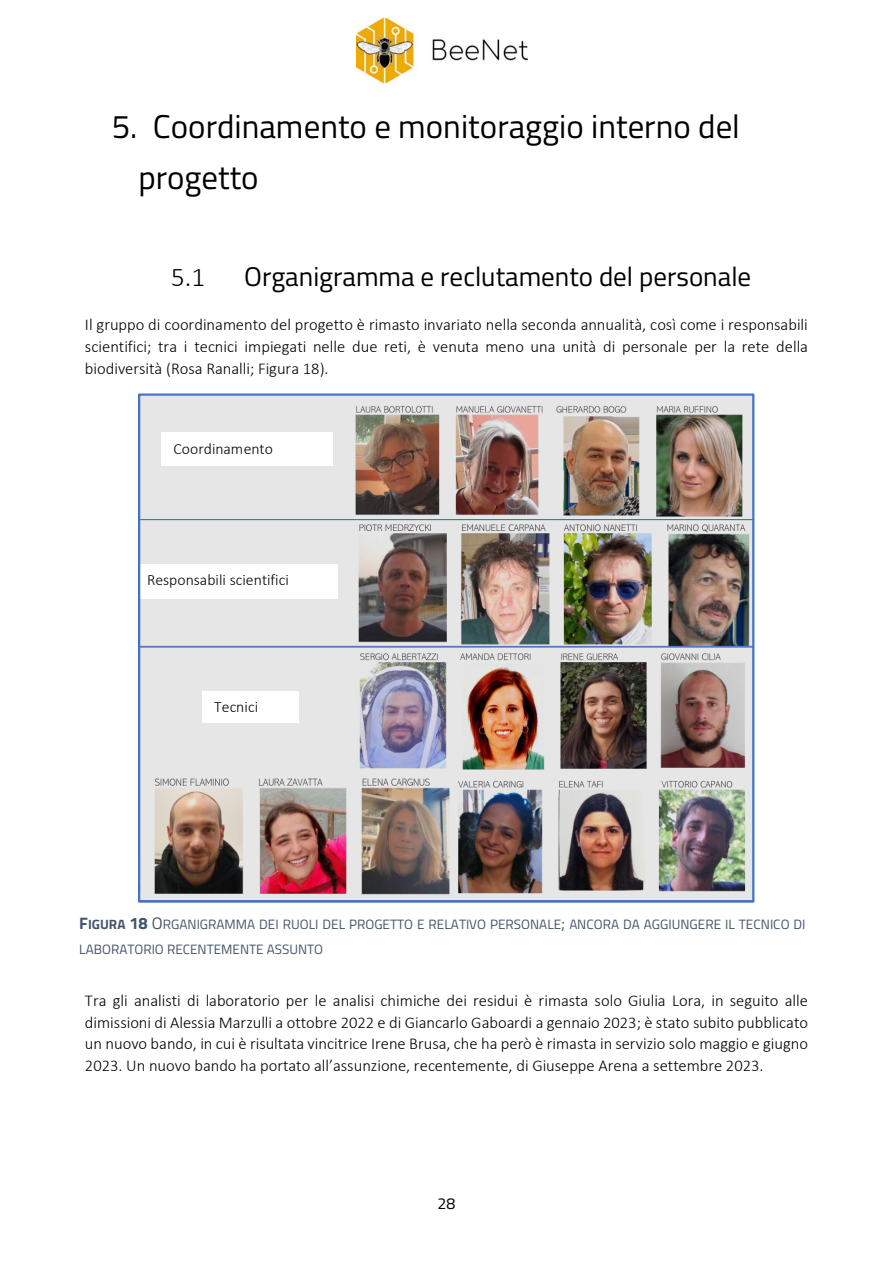
<style>
.page{position:relative;width:893px;height:1263px;background:#fff}
.page>*{position:absolute;margin:0;border:0;box-sizing:border-box;transform-origin:0 0}
.t1{font:33px/50.2px "Titillium Web";color:#000}
.t2{font:27px "Titillium Web";color:#000}
.t3{font:300 27px "Calibri";color:#000}
.t4{font:300 16.5px/21.8px "Calibri";letter-spacing:-.005em;color:#000;text-align:justify}
.t5{font:15.9px "Titillium Web";color:#000}
.t6{font:300 15.75px "Calibri";color:#000}
.t7{font:13.5px/25px "Titillium Web";color:#44546a}
.s1{font-weight:700;font-size:16.5px}
.s2{font-weight:700}
.s3{font-size:16.5px}
</style>
<div class="page">
<img style="left:356px;top:17px;width:172px;height:66px">
<img style="left:141px;top:396px;width:610px;height:123px">
<img style="left:141px;top:519px;width:610px;height:128px">
<img style="left:141px;top:647px;width:610px;height:253px">
<div style="left:138px;top:393px;width:616px;height:510px;border:2px solid #4472c4"></div>
<h1 class="t1" style="left:138px;top:100px;width:603px;text-indent:-27px">5. Coordinamento e monitoraggio interno del progetto</h1>
<h2 class="t3" style="left:171px;top:260px;width:36px">5.1</h2>
<h2 class="t2" style="left:244px;top:257px;width:509px">Organigramma e reclutamento del personale</h2>
<p class="t4" style="left:85px;top:314px;width:724px">Il gruppo di coordinamento del progetto è rimasto invariato nella seconda annualità, così come i responsabili scientifici; tra i tecnici impiegati nelle due reti, è venuta meno una unità di personale per la rete della biodiversità (Rosa Ranalli; Figura 18).</p>
<p class="t6" style="left:174px;top:439px;width:101px">Coordinamento</p>
<p class="t6" style="left:147px;top:570px;width:143px">Responsabili scientifici</p>
<p class="t6" style="left:214px;top:697px;width:45px">Tecnici</p>
<p class="t7" style="left:79px;top:911px;width:728px"><span class="s1">F</span><span class="s2">IGURA</span> <span class="s1">18</span> <span class="s3">O</span>RGANIGRAMMA DEI RUOLI DEL PROGETTO E RELATIVO PERSONALE<span class="s3">;</span> ANCORA DA AGGIUNGERE IL TECNICO DI<br>LABORATORIO RECENTEMENTE ASSUNTO</p>
<p class="t4" style="left:85px;top:989px;width:725px">Tra gli analisti di laboratorio per le analisi chimiche dei residui è rimasta solo Giulia Lora, in seguito alle dimissioni di Alessia Marzulli a ottobre 2022 e di Giancarlo Gaboardi a gennaio 2023; è stato subito pubblicato un nuovo bando, in cui è risultata vincitrice Irene Brusa, che ha però è rimasta in servizio solo maggio e giugno 2023. Un nuovo bando ha portato all’assunzione, recentemente, di Giuseppe Arena a settembre 2023.</p>
<p class="t5" style="left:438px;top:1191px;width:19px">28</p>
</div>
